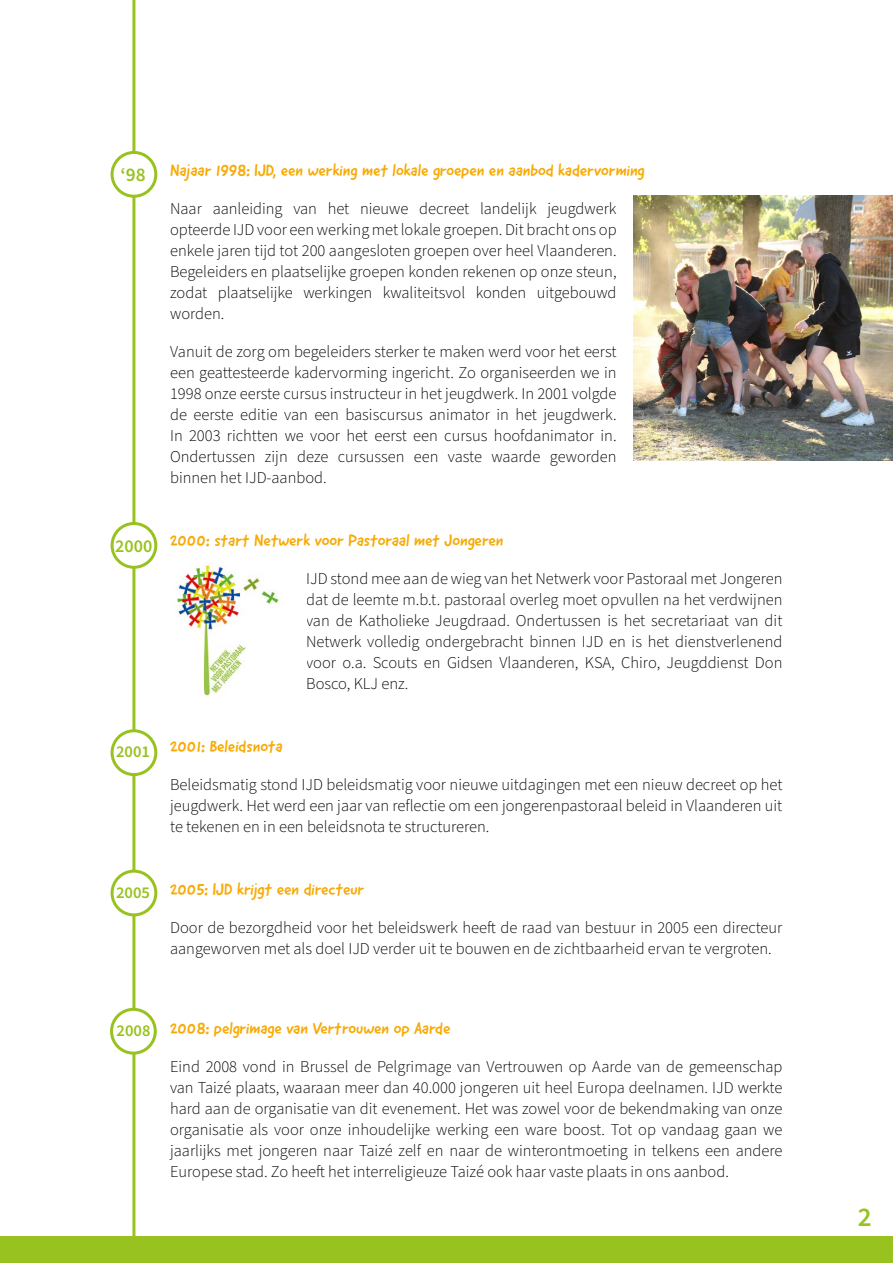
<style>
.page{position:relative;width:893px;height:1263px;background:#fff}
.page>*{position:absolute;margin:0;border:0;box-sizing:border-box;transform-origin:0 0}
.t1{font:600 27px "Source Sans Pro";color:#98c21f}
.t2{font:600 19.35px "Source Sans Pro";color:#98c21f}
.t3{font:600 18px "Source Sans Pro";color:#98c21f}
.t4{font:300 16.5px/21px "Source Sans Pro";color:#000;text-align:justify}
.t5{font:16.5px "Good Dog New";color:#f8aa06}
.t6{font:600 16.5px "Source Sans Pro";color:#98c21f}
</style>
<div class="page">
<div style="left:0;top:1236px;width:893px;height:27px;background:#98c21f"></div>
<hr style="left:132px;top:0;width:3px;height:1236px;background:#98c21f">
<div style="left:112px;top:152px;width:44px;height:44px;background:#fff;border-radius:50%"></div>
<div style="left:111px;top:151px;width:46px;height:47px;border:3px solid #98c21f;border-radius:50%"></div>
<div style="left:112px;top:523px;width:44px;height:44px;background:#fff;border-radius:50%"></div>
<div style="left:111px;top:522px;width:46px;height:47px;border:3px solid #98c21f;border-radius:50%"></div>
<div style="left:112px;top:731px;width:44px;height:43px;background:#fff;border-radius:50%"></div>
<div style="left:111px;top:729px;width:46px;height:47px;border:3px solid #98c21f;border-radius:50%"></div>
<div style="left:112px;top:871px;width:44px;height:44px;background:#fff;border-radius:50%"></div>
<div style="left:111px;top:870px;width:46px;height:46px;border:3px solid #98c21f;border-radius:50%"></div>
<img style="left:634px;top:196px;width:259px;height:264px">
<img style="left:177px;top:565px;width:102px;height:131px">
<div style="left:112px;top:1009px;width:43px;height:44px;background:#fff;border-radius:50%"></div>
<div style="left:110px;top:1008px;width:47px;height:46px;border:3px solid #98c21f;border-radius:50%"></div>
<p class="t2" style="left:120px;top:161px;width:27px">‘98</p>
<p class="t5" style="left:170px;top:160px;width:476px">Najaar 1998: IJD, een werking met lokale groepen en aanbod kadervorming</p>
<p class="t4" style="left:170px;top:199px;width:448px">Naar aanleiding van het nieuwe decreet landelijk jeugdwerk opteerde IJD voor een werking met lokale groepen. Dit bracht ons op enkele jaren tijd tot 200 aangesloten groepen over heel Vlaanderen.<br>Begeleiders en plaatselijke groepen konden rekenen op onze steun, zodat plaatselijke werkingen kwaliteitsvol konden uitgebouwd worden.</p>
<p class="t4" style="left:170px;top:342px;width:448px">Vanuit de zorg om begeleiders sterker te maken werd voor het eerst een geattesteerde kadervorming ingericht. Zo organiseerden we in 1998 onze eerste cursus instructeur in het jeugdwerk. In 2001 volgde de eerste editie van een basiscursus animator in het jeugdwerk.<br>In 2003 richtten we voor het eerst een cursus hoofdanimator in.<br>Ondertussen zijn deze cursussen een vaste waarde geworden binnen het IJD-aanbod.</p>
<p class="t3" style="left:115px;top:534px;width:39px">2000</p>
<p class="t5" style="left:170px;top:530px;width:335px">2000: start Netwerk voor Pastoraal met Jongeren</p>
<p class="t4" style="left:306px;top:569px;width:478px">IJD stond mee aan de wieg van het Netwerk voor Pastoraal met Jongeren dat de leemte m.b.t. pastoraal overleg moet opvullen na het verdwijnen van de Katholieke Jeugdraad. Ondertussen is het secretariaat van dit Netwerk volledig ondergebracht binnen IJD en is het dienstverlenend voor o.a. Scouts en Gidsen Vlaanderen, KSA, Chiro, Jeugddienst Don Bosco, KLJ enz.</p>
<p class="t6" style="left:116px;top:741px;width:35px">2001</p>
<p class="t5" style="left:170px;top:736px;width:114px">2001: Beleidsnota</p>
<p class="t4" style="left:170px;top:775px;width:614px">Beleidsmatig stond IJD beleidsmatig voor nieuwe uitdagingen met een nieuw decreet op het jeugdwerk. Het werd een jaar van reflectie om een jongerenpastoraal beleid in Vlaanderen uit te tekenen en in een beleidsnota te structureren.</p>
<p class="t6" style="left:116px;top:881px;width:35px">2005</p>
<p class="t5" style="left:170px;top:879px;width:196px">2005: IJD krijgt een directeur</p>
<p class="t4" style="left:170px;top:918px;width:614px">Door de bezorgdheid voor het beleidswerk heeft de raad van bestuur in 2005 een directeur aangeworven met als doel IJD verder uit te bouwen en de zichtbaarheid ervan te vergroten.</p>
<p class="t6" style="left:117px;top:1019px;width:35px">2008</p>
<p class="t5" style="left:170px;top:1018px;width:282px">2008: pelgrimage van Vertrouwen op Aarde</p>
<p class="t4" style="left:170px;top:1057px;width:614px">Eind 2008 vond in Brussel de Pelgrimage van Vertrouwen op Aarde van de gemeenschap van Taizé plaats, waaraan meer dan 40.000 jongeren uit heel Europa deelnamen. IJD werkte hard aan de organisatie van dit evenement. Het was zowel voor de bekendmaking van onze organisatie als voor onze inhoudelijke werking een ware boost. Tot op vandaag gaan we jaarlijks met jongeren naar Taizé zelf en naar de winterontmoeting in telkens een andere Europese stad. Zo heeft het interreligieuze Taizé ook haar vaste plaats in ons aanbod.</p>
<h1 class="t1" style="left:858px;top:1199px;width:15px">2</h1>
</div>
